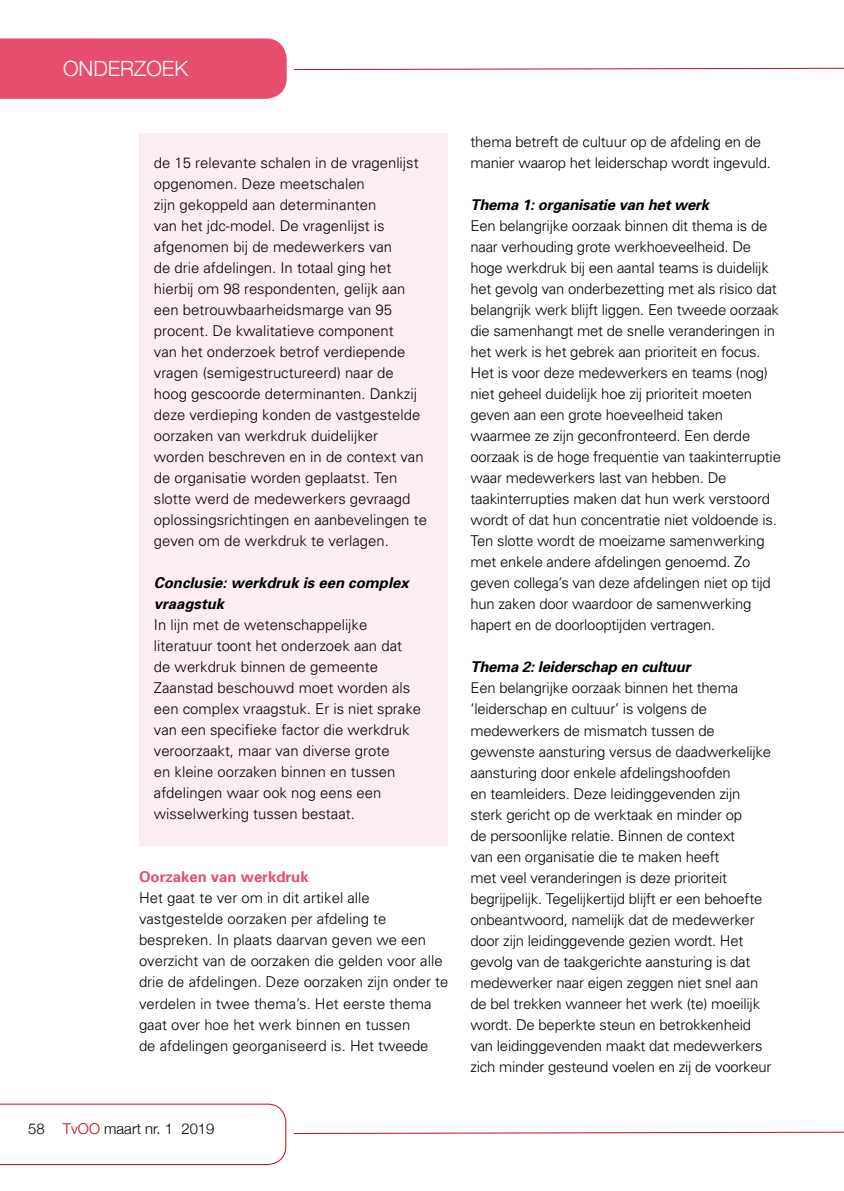
<style>
.page{position:relative;width:844px;height:1191px;background:#fff}
.page>*{position:absolute;margin:0;border:0;box-sizing:border-box;transform-origin:0 0}
.t1{font:300 21px "Helvetica Neue";color:#fff}
.t2{font:300 14.88px/21px "Univers";letter-spacing:-.015em;color:#000}
.t3{font:italic 700 14.88px/21px "Univers";letter-spacing:-.015em;color:#000}
.t4{font:300 14.88px "Helvetica Neue";color:#000}
.t5{font:700 14.88px "Univers";color:#e74d6d}
.s1{color:#cd071e}
</style>
<div class="page">
<div style="left:0;top:38px;width:287px;height:61px;background:#e74d6d"></div>
<svg style="left:293px;top:67px;width:550px;height:3px"></svg>
<svg style="left:293px;top:1131px;width:550px;height:3px"></svg>
<svg style="left:0;top:1103px;width:286px;height:62px"></svg>
<div style="left:139px;top:134px;width:309px;height:712px;background:#fcedf0"></div>
<h1 class="t1" style="left:63px;top:51px;width:126px">ONDERZOEK</h1>
<p class="t2" style="left:154px;top:152px;width:274px">de 15 relevante schalen in de vragenlijst opgenomen. Deze meetschalen<br>zijn gekoppeld aan determinanten<br>van het jdc-model. De vragenlijst is afgenomen bij de medewerkers van<br>de drie afdelingen. In totaal ging het hierbij om 98 respondenten, gelijk aan een betrouwbaarheidsmarge van 95 procent. De kwalitatieve component<br>van het onderzoek betrof verdiepende vragen (semigestructureerd) naar de hoog gescoorde determinanten. Dankzij deze verdieping konden de vastgestelde oorzaken van werkdruk duidelijker worden beschreven en in de context van de organisatie worden geplaatst. Ten slotte werd de medewerkers gevraagd oplossingsrichtingen en aanbevelingen te geven om de werkdruk te verlagen.</p>
<p class="t3" style="left:154px;top:572px;width:256px">Conclusie: werkdruk is een complex vraagstuk</p>
<p class="t2" style="left:154px;top:614px;width:268px">In lijn met de wetenschappelijke literatuur toont het onderzoek aan dat de werkdruk binnen de gemeente Zaanstad beschouwd moet worden als een complex vraagstuk. Er is niet sprake van een specifieke factor die werkdruk veroorzaakt, maar van diverse grote<br>en kleine oorzaken binnen en tussen afdelingen waar ook nog eens een wisselwerking tussen bestaat.</p>
<p class="t5" style="left:139px;top:867px;width:171px">Oorzaken van werkdruk</p>
<p class="t2" style="left:139px;top:887px;width:311px">Het gaat te ver om in dit artikel alle vastgestelde oorzaken per afdeling te bespreken. In plaats daarvan geven we een overzicht van de oorzaken die gelden voor alle drie de afdelingen. Deze oorzaken zijn onder te verdelen in twee thema’s. Het eerste thema gaat over hoe het werk binnen en tussen<br>de afdelingen georganiseerd is. Het tweede</p>
<p class="t4" style="left:28px;top:1117px;width:188px">58 <span class="s1">TvOO</span> maart nr. 1 2019</p>
<p class="t2" style="left:470px;top:131px;width:302px">thema betreft de cultuur op de afdeling en de manier waarop het leiderschap wordt ingevuld.</p>
<p class="t3" style="left:470px;top:194px;width:240px">Thema 1: organisatie van het werk</p>
<p class="t2" style="left:470px;top:215px;width:312px">Een belangrijke oorzaak binnen dit thema is de naar verhouding grote werkhoeveelheid. De hoge werkdruk bij een aantal teams is duidelijk het gevolg van onderbezetting met als risico dat belangrijk werk blijft liggen. Een tweede oorzaak die samenhangt met de snelle veranderingen in het werk is het gebrek aan prioriteit en focus.<br>Het is voor deze medewerkers en teams (nog) niet geheel duidelijk hoe zij prioriteit moeten geven aan een grote hoeveelheid taken waarmee ze zijn geconfronteerd. Een derde oorzaak is de hoge frequentie van taakinterruptie waar medewerkers last van hebben. De taakinterrupties maken dat hun werk verstoord wordt of dat hun concentratie niet voldoende is.<br>Ten slotte wordt de moeizame samenwerking met enkele andere afdelingen genoemd. Zo geven collega’s van deze afdelingen niet op tijd hun zaken door waardoor de samenwerking hapert en de doorlooptijden vertragen.</p>
<p class="t3" style="left:470px;top:656px;width:221px">Thema 2: leiderschap en cultuur</p>
<p class="t2" style="left:470px;top:677px;width:302px">Een belangrijke oorzaak binnen het thema ‘leiderschap en cultuur’ is volgens de medewerkers de mismatch tussen de gewenste aansturing versus de daadwerkelijke aansturing door enkele afdelingshoofden<br>en teamleiders. Deze leidinggevenden zijn sterk gericht op de werktaak en minder op<br>de persoonlijke relatie. Binnen de context<br>van een organisatie die te maken heeft<br>met veel veranderingen is deze prioriteit begrijpelijk. Tegelijkertijd blijft er een behoefte onbeantwoord, namelijk dat de medewerker door zijn leidinggevende gezien wordt. Het gevolg van de taakgerichte aansturing is dat medewerker naar eigen zeggen niet snel aan de bel trekken wanneer het werk (te) moeilijk wordt. De beperkte steun en betrokkenheid van leidinggevenden maakt dat medewerkers zich minder gesteund voelen en zij de voorkeur</p>
</div>
